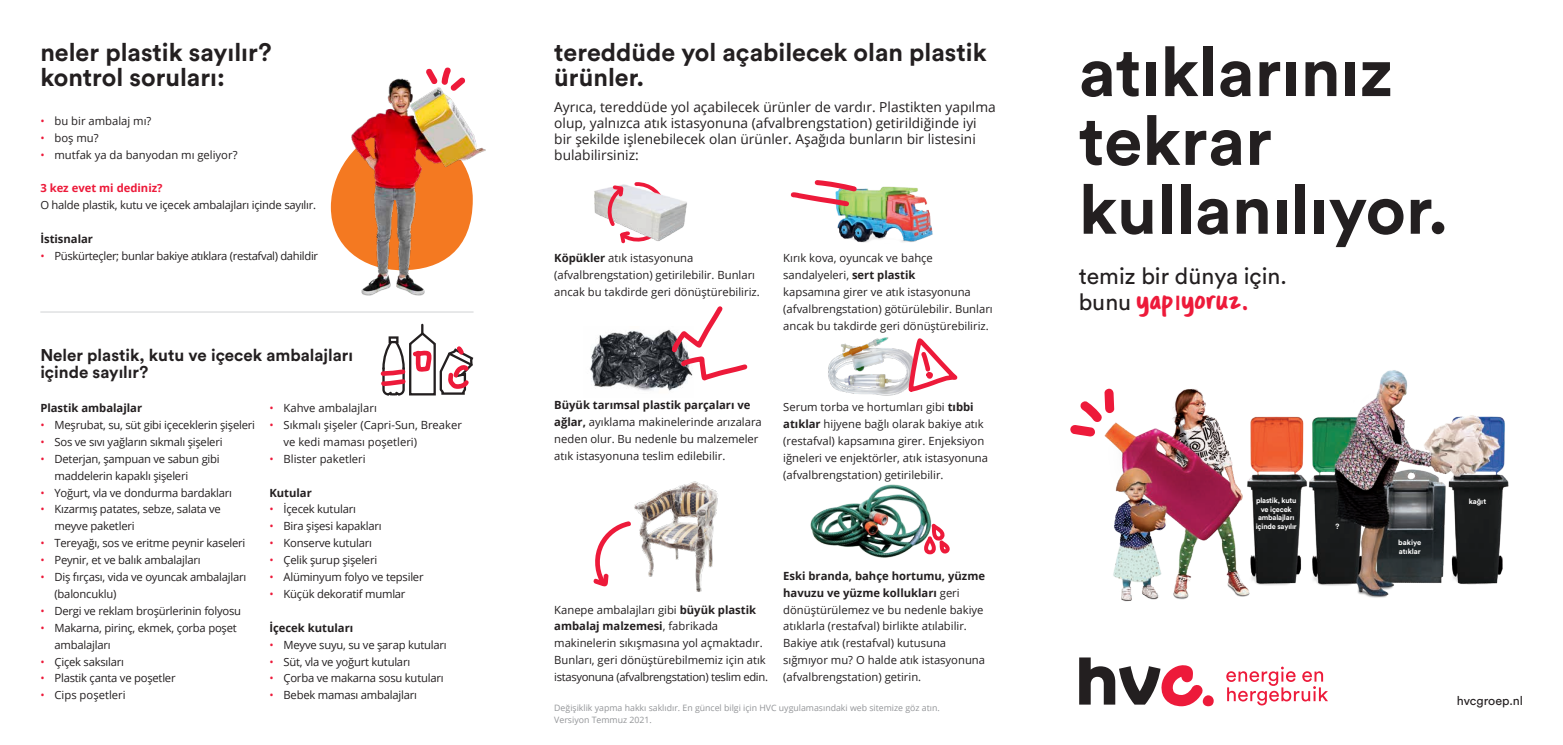
<style>
.page{position:relative;width:1563px;height:745px;background:#fff}
.page>*{position:absolute;margin:0;border:0;box-sizing:border-box;transform-origin:0 0}
.Omslag_-_Titel_Midde{font:700 68.75px/68.8px "Circular Pro";color:#231f20}
.Omslag_-_Subtitel{font:29.75px "Tragic Marker";color:#ed1a3a}
.Binnenwerk_-_Titel{font:700 25px/25px "Circular Pro";color:#231f20}
.Omslag_-_Subtitel-2{font:23px "Circular Pro";color:#231f20}
.Binnenwerk_-_Paragra{font:700 16.88px/16.9px "Circular Pro";color:#231f20}
.Binnenwerk_-_Alinea{font:13.75px/16.2px "Open Sans";color:#231f20}
.Hyperlink_url{font:12.5px "Circular Pro";color:#231f20}
.Binnenwerk_-_Bodytek{font:11.25px/16.9px "Open Sans";color:#231f20}
.Binnenwerk_-_Bodytek-2{font:11.25px/16.9px "Open Sans";letter-spacing:-.02em;color:#231f20}
.Binnenwerk_-_Bodytek-3{font:11.25px "Open Sans";letter-spacing:-.03em;color:#231f20}
.Binnenwerk_-_Opsommi{font:700 11.25px "Open Sans";color:#231f20}
.Binnenwerk_-_Subpara{font:700 11.25px "Open Sans";color:#ed1a3a}
.Binnenwerk_-_Subpara-2{font:700 11.25px "Open Sans";color:#231f20}
.Binnenwerk_-_Opsommi-2{font:8.75px "Open Sans";color:#939598}
.H2_-_Subtitel{font:700 7.5px/8.8px "Circular Pro";letter-spacing:-.02em;color:#fff;text-align:center}
.H2_-_Subtitel-2{font:700 7.5px "Circular Pro";color:#fff}
.s1{color:#ed1a3a}
.s2{font-weight:700}
.s3{font-family:"Circular Pro";font-size:23px;color:#231f20}
.s4{font-family:"Circular Pro"}
</style>
<div class="page">
<svg style="left:1202px;top:694px;width:11px;height:11px"></svg>
<svg style="left:1079px;top:690px;width:124px;height:15px"></svg>
<svg style="left:1227px;top:690px;width:101px;height:15px"></svg>
<hr style="left:40px;top:311px;width:433px;height:1px;background:#d1d2d4">
<svg style="left:380px;top:324px;width:93px;height:71px"></svg>
<img style="left:1070px;top:370px;width:439px;height:320px">
<img style="left:330px;top:78px;width:156px;height:218px">
<svg style="left:426px;top:67px;width:39px;height:24px"></svg>
<img style="left:590px;top:329px;width:93px;height:62px">
<img style="left:836px;top:186px;width:97px;height:57px">
<img style="left:828px;top:337px;width:78px;height:59px">
<svg style="left:906px;top:338px;width:52px;height:54px"></svg>
<img style="left:810px;top:484px;width:117px;height:74px">
<svg style="left:920px;top:506px;width:30px;height:50px"></svg>
<svg style="left:790px;top:180px;width:70px;height:29px"></svg>
<svg style="left:673px;top:306px;width:75px;height:78px"></svg>
<img style="left:634px;top:481px;width:84px;height:111px">
<svg style="left:593px;top:521px;width:38px;height:65px"></svg>
<img style="left:594px;top:188px;width:93px;height:56px">
<svg style="left:606px;top:182px;width:66px;height:60px"></svg>
<p class="Binnenwerk_-_Titel" style="left:40px;top:38px;width:233px">neler plastik sayılır? kontrol soruları:</p>
<p class="Binnenwerk_-_Bodytek" style="left:40px;top:112px;width:113px"><span class="s1">•</span> bu bir ambalaj mı?</p>
<p class="Binnenwerk_-_Bodytek" style="left:40px;top:129px;width:60px"><span class="s1">•</span> boş mu?</p>
<p class="Binnenwerk_-_Bodytek" style="left:40px;top:146px;width:199px"><span class="s1">•</span> mutfak ya da banyodan mı geliyor?</p>
<p class="Binnenwerk_-_Subpara" style="left:40px;top:180px;width:124px">3 kez evet mi dediniz?</p>
<p class="Binnenwerk_-_Bodytek-2" style="left:40px;top:196px;width:277px">O halde plastik, kutu ve içecek ambalajları içinde sayılır.</p>
<p class="Binnenwerk_-_Subpara-2" style="left:40px;top:231px;width:54px">İstisnalar</p>
<p class="Binnenwerk_-_Bodytek-3" style="left:40px;top:248px;width:279px"><span class="s1">•</span> Püskürteçler; bunlar bakiye atıklara (restafval) dahildir</p>
<p class="Binnenwerk_-_Paragra" style="left:40px;top:346px;width:314px">Neler plastik, kutu ve içecek ambalajları içinde sayılır?</p>
<p class="Binnenwerk_-_Opsommi" style="left:40px;top:400px;width:103px">Plastik ambalajlar</p>
<p class="Binnenwerk_-_Bodytek-2" style="left:40px;top:416px;width:216px"><span class="s1">•</span> Meşrubat, su, süt gibi içeceklerin şişeleri</p>
<p class="Binnenwerk_-_Bodytek-2" style="left:40px;top:433px;width:184px"><span class="s1">•</span> Sos ve sıvı yağların sıkmalı şişeleri</p>
<p class="Binnenwerk_-_Bodytek-2" style="left:55px;top:449px;width:167px;text-indent:-14px"><span class="s1">•</span> Deterjan, şampuan ve sabun gibi maddelerin kapaklı şişeleri</p>
<p class="Binnenwerk_-_Bodytek-2" style="left:40px;top:483px;width:193px"><span class="s1">•</span> Yoğurt, vla ve dondurma bardakları</p>
<p class="Binnenwerk_-_Bodytek-2" style="left:55px;top:500px;width:168px;text-indent:-14px"><span class="s1">•</span> Kızarmış patates, sebze, salata ve meyve paketleri</p>
<p class="Binnenwerk_-_Bodytek-2" style="left:40px;top:534px;width:206px"><span class="s1">•</span> Tereyağı, sos ve eritme peynir kaseleri</p>
<p class="Binnenwerk_-_Bodytek-2" style="left:40px;top:551px;width:162px"><span class="s1">•</span> Peynir, et ve balık ambalajları</p>
<p class="Binnenwerk_-_Bodytek-2" style="left:55px;top:568px;width:193px;text-indent:-14px"><span class="s1">•</span> Diş fırçası, vida ve oyuncak ambalajları (baloncuklu)</p>
<p class="Binnenwerk_-_Bodytek-2" style="left:40px;top:601px;width:202px"><span class="s1">•</span> Dergi ve reklam broşürlerinin folyosu</p>
<p class="Binnenwerk_-_Bodytek-2" style="left:55px;top:618px;width:184px;text-indent:-14px"><span class="s1">•</span> Makarna, pirinç, ekmek, çorba poşet ambalajları</p>
<p class="Binnenwerk_-_Bodytek-2" style="left:40px;top:652px;width:85px"><span class="s1">•</span> Çiçek saksıları</p>
<p class="Binnenwerk_-_Bodytek-2" style="left:40px;top:669px;width:137px"><span class="s1">•</span> Plastik çanta ve poşetler</p>
<p class="Binnenwerk_-_Bodytek" style="left:40px;top:686px;width:87px"><span class="s1">•</span> Cips poşetleri</p>
<p class="Binnenwerk_-_Bodytek" style="left:269px;top:399px;width:109px"><span class="s1">•</span> Kahve ambalajları</p>
<p class="Binnenwerk_-_Bodytek" style="left:283px;top:416px;width:180px;text-indent:-14px"><span class="s1">•</span> Sıkmalı şişeler (Capri-Sun, Breaker ve kedi maması poşetleri)</p>
<p class="Binnenwerk_-_Bodytek" style="left:269px;top:449px;width:98px"><span class="s1">•</span> Blister paketleri</p>
<p class="Binnenwerk_-_Opsommi" style="left:269px;top:484px;width:44px">Kutular</p>
<p class="Binnenwerk_-_Bodytek-2" style="left:269px;top:500px;width:88px"><span class="s1">•</span> İçecek kutuları</p>
<p class="Binnenwerk_-_Bodytek-2" style="left:269px;top:517px;width:114px"><span class="s1">•</span> Bira şişesi kapakları</p>
<p class="Binnenwerk_-_Bodytek-2" style="left:269px;top:534px;width:104px"><span class="s1">•</span> Konserve kutuları</p>
<p class="Binnenwerk_-_Bodytek-2" style="left:269px;top:551px;width:109px"><span class="s1">•</span> Çelik şurup şişeleri</p>
<p class="Binnenwerk_-_Bodytek-2" style="left:269px;top:568px;width:156px"><span class="s1">•</span> Alüminyum folyo ve tepsiler</p>
<p class="Binnenwerk_-_Bodytek-2" style="left:269px;top:584px;width:138px"><span class="s1">•</span> Küçük dekoratif mumlar</p>
<p class="Binnenwerk_-_Opsommi" style="left:269px;top:619px;width:85px">İçecek kutuları</p>
<p class="Binnenwerk_-_Bodytek-2" style="left:269px;top:635px;width:179px"><span class="s1">•</span> Meyve suyu, su ve şarap kutuları</p>
<p class="Binnenwerk_-_Bodytek-2" style="left:269px;top:652px;width:142px"><span class="s1">•</span> Süt, vla ve yoğurt kutuları</p>
<p class="Binnenwerk_-_Bodytek-2" style="left:269px;top:669px;width:176px"><span class="s1">•</span> Çorba ve makarna sosu kutuları</p>
<p class="Binnenwerk_-_Bodytek-2" style="left:269px;top:686px;width:149px"><span class="s1">•</span> Bebek maması ambalajları</p>
<p class="Binnenwerk_-_Titel" style="left:554px;top:38px;width:434px">tereddüde yol açabilecek olan plastik ürünler.</p>
<p class="Binnenwerk_-_Alinea" style="left:554px;top:98px;width:443px">Ayrıca, tereddüde yol açabilecek ürünler de vardır. Plastikten yapılma olup, yalnızca atık istasyonuna (afvalbrengstation) getirildiğinde iyi bir şekilde işlenebilecek olan ürünler. Aşağıda bunların bir listesini bulabilirsiniz:</p>
<p class="Binnenwerk_-_Bodytek" style="left:554px;top:249px;width:207px"><span class="s2">Köpükler</span> atık istasyonuna (afvalbrengstation) getirilebilir. Bunları ancak bu takdirde geri dönüştürebiliriz.</p>
<p class="Binnenwerk_-_Bodytek" style="left:783px;top:249px;width:211px">Kırık kova, oyuncak ve bahçe sandalyeleri, <span class="s2">sert plastik<br></span>kapsamına girer ve atık istasyonuna (afvalbrengstation) götürülebilir. Bunları ancak bu takdirde geri dönüştürebiliriz.</p>
<p class="Binnenwerk_-_Bodytek" style="left:554px;top:396px;width:209px"><span class="s2">Büyük tarımsal plastik parçaları ve ağlar,</span> ayıklama makinelerinde arızalara neden olur. Bu nedenle bu malzemeler atık istasyonuna teslim edilebilir.</p>
<p class="Binnenwerk_-_Bodytek" style="left:783px;top:398px;width:206px">Serum torba ve hortumları gibi <span class="s2">tıbbi atıklar</span> hijyene bağlı olarak bakiye atık (restafval) kapsamına girer. Enjeksiyon iğneleri ve enjektörler, atık istasyonuna (afvalbrengstation) getirilebilir.</p>
<p class="Binnenwerk_-_Bodytek" style="left:554px;top:600px;width:215px">Kanepe ambalajları gibi <span class="s2">büyük plastik ambalaj malzemesi</span>, fabrikada makinelerin sıkışmasına yol açmaktadır.<br>Bunları, geri dönüştürebilmemiz için atık istasyonuna (afvalbrengstation) teslim edin.</p>
<p class="Binnenwerk_-_Bodytek" style="left:783px;top:566px;width:203px"><span class="s2">Eski branda, bahçe hortumu, yüzme havuzu ve yüzme kollukları</span> geri dönüştürülemez ve bu nedenle bakiye atıklarla (restafval) birlikte atılabilir.<br>Bakiye atık (restafval) kutusuna sığmıyor mu? O halde atık istasyonuna (afvalbrengstation) getirin.</p>
<p class="Binnenwerk_-_Opsommi-2" style="left:554px;top:701px;width:387px">Değişiklik yapma hakkı saklıdır. En güncel bilgi için HVC uygulamasındaki web sitemize göz atın.</p>
<p class="Binnenwerk_-_Opsommi-2" style="left:554px;top:713px;width:99px">Versiyon Temmuz 2021.</p>
<p class="Omslag_-_Titel_Midde" style="left:1079px;top:35px;width:371px">atıklarınız tekrar kullanılıyor.</p>
<p class="Omslag_-_Subtitel-2" style="left:1079px;top:261px;width:210px">temiz bir dünya için.</p>
<p class="Omslag_-_Subtitel" style="left:1079px;top:281px;width:171px"><span class="s3">bunu</span> yap<span class="s4">ı</span>yoruz.</p>
<p class="H2_-_Subtitel" style="left:1255px;top:495px;width:43px">plastik, kutu ve içecek ambalajları içinde sayılır</p>
<p class="H2_-_Subtitel" style="left:1335px;top:521px;width:5px">?</p>
<p class="H2_-_Subtitel" style="left:1398px;top:537px;width:25px">bakiye</p>
<p class="H2_-_Subtitel-2" style="left:1398px;top:546px;width:24px">atıklar</p>
<p class="H2_-_Subtitel" style="left:1468px;top:496px;width:19px">kağıt</p>
<p class="Hyperlink_url" style="left:1456px;top:691px;width:68px">hvcgroep.nl</p>
</div>
